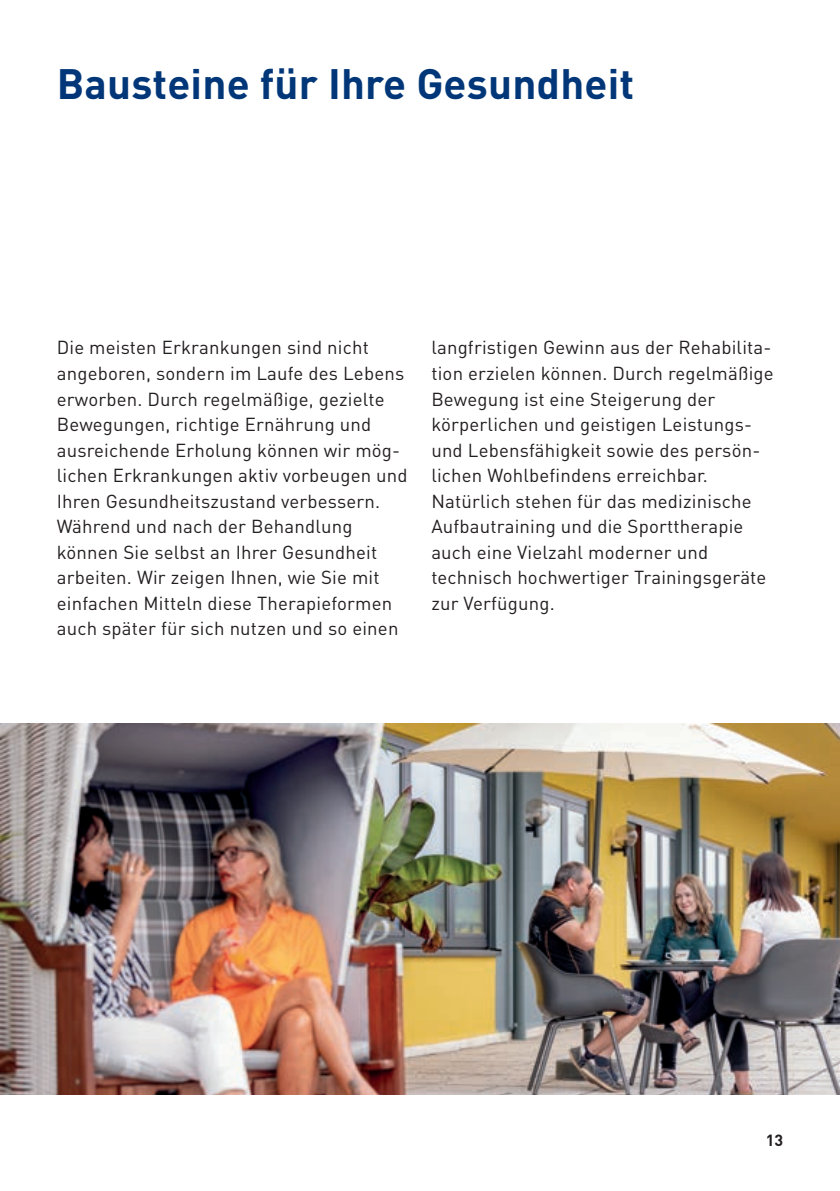
<style>
.page{position:relative;width:840px;height:1191px;background:#fff}
.page>*{position:absolute;margin:0;border:0;box-sizing:border-box;transform-origin:0 0}
._01_Headline{font:700 42px "DIN Pro DR Vp";letter-spacing:.005em;color:#013778}
._03_Fließtext{font:18.6px/25.6px "DIN Pro DR Vp";letter-spacing:.01em;color:#231f20}
.t1{font:700 16px "DIN Pro DR Vp";color:#231f20}
</style>
<div class="page">
<img style="left:0;top:723px;width:839px;height:371px">
<p class="_01_Headline" style="left:57px;top:56px;width:578px">Bausteine für Ihre Gesundheit</p>
<p class="_03_Fließtext" style="left:57px;top:334px;width:352px">Die meisten Erkrankungen sind nicht angeboren, sondern im Laufe des Lebens erworben. Durch regelmäßige, gezielte Bewegungen, richtige Ernährung und ausreichende Erholung können wir mög&shy;lichen Erkrankungen aktiv vorbeugen und Ihren Gesundheitszustand verbessern.</p>
<p class="_03_Fließtext" style="left:57px;top:513px;width:343px">Während und nach der Behandlung können Sie selbst an Ihrer Gesundheit arbeiten. Wir zeigen Ihnen, wie Sie mit einfachen Mitteln diese Therapieformen auch später für sich nutzen und so einen</p>
<p class="_03_Fließtext" style="left:431px;top:334px;width:344px">langfristigen Gewinn aus der Rehabilita&shy;tion erzielen können. Durch regelmäßige Bewegung ist eine Steigerung der körperlichen und geistigen Leistungs&shy;und Lebensfähigkeit sowie des persön&shy;lichen Wohlbefindens erreichbar.</p>
<p class="_03_Fließtext" style="left:431px;top:488px;width:336px">Natürlich stehen für das medizinische Aufbautraining und die Sporttherapie auch eine Vielzahl moderner und technisch hochwertiger Trainingsgeräte zur Verfügung.</p>
<p class="t1" style="left:765px;top:1129px;width:19px">13</p>
</div>
